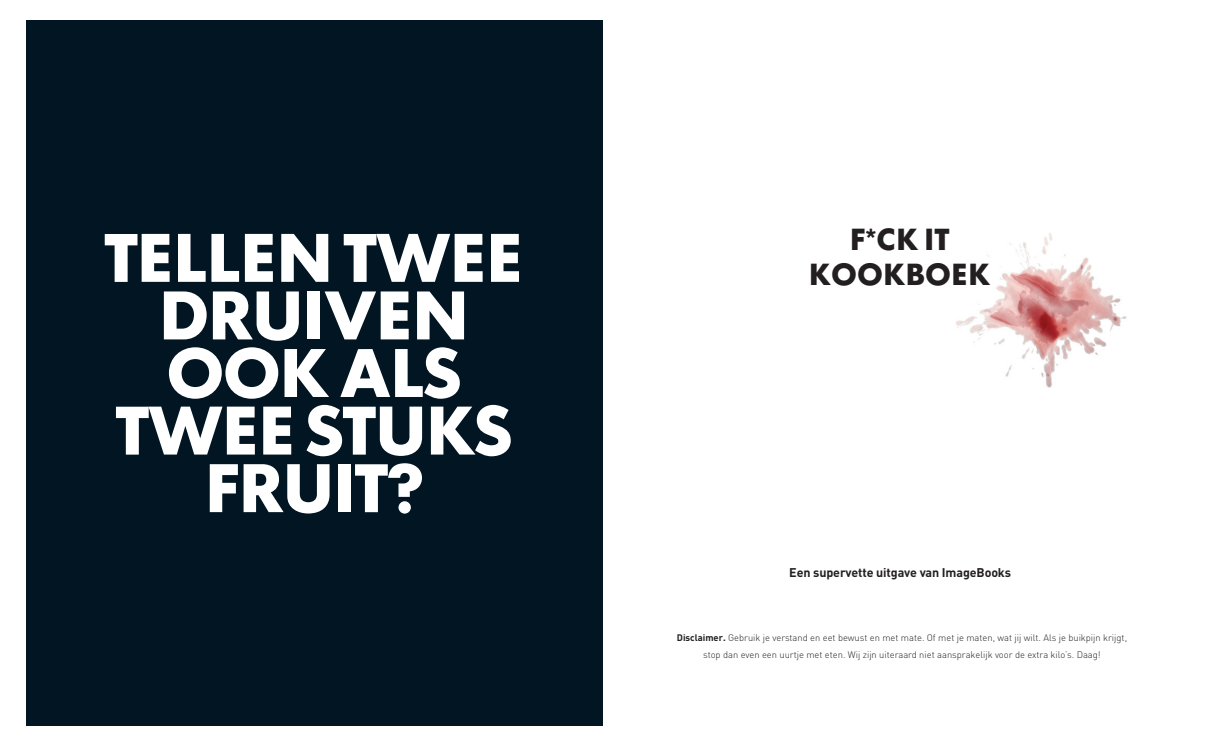
<style>
.page{position:relative;width:1205px;height:745px;background:#fff}
.page>*{position:absolute;margin:0;border:0;box-sizing:border-box;transform-origin:0 0}
.t1{font:700 62.5px/57.5px "Futura HEMA Pro";letter-spacing:-.03em;color:#fff;text-align:center}
.t2{font:700 27.75px "Futura HEMA Pro";color:#231f20}
.t3{font:700 12.5px "DIN";letter-spacing:-.01em;color:#231f20}
.Tekst_bereiding{font:300 9.38px/17.5px "DIN";color:#231f20;text-align:center}
.s1{font-weight:700}
</style>
<div class="page">
<div style="left:26px;top:20px;width:576px;height:705px;background:#011622"></div>
<img style="left:956px;top:233px;width:171px;height:155px">
<p class="t1" style="left:104px;top:228px;width:421px">TELLEN TWEE<br>DRUIVEN<br>OOK ALS<br>TWEE STUKS<br>FRUIT?</p>
<p class="t2" style="left:850px;top:221px;width:101px">F*CK IT</p>
<p class="t2" style="left:809px;top:256px;width:183px">KOOKBOEK</p>
<p class="t3" style="left:789px;top:564px;width:223px">Een supervette uitgave van ImageBooks</p>
<p class="Tekst_bereiding" style="left:677px;top:628px;width:452px"><span class="s1">Disclaimer.</span> Gebruik je verstand en eet bewust en met mate. Of met je maten, wat jij wilt. Als je buikpijn krijgt, stop dan even een uurtje met eten. Wij zijn uiteraard niet aansprakelijk voor de extra kilo’s. Daag!</p>
</div>
